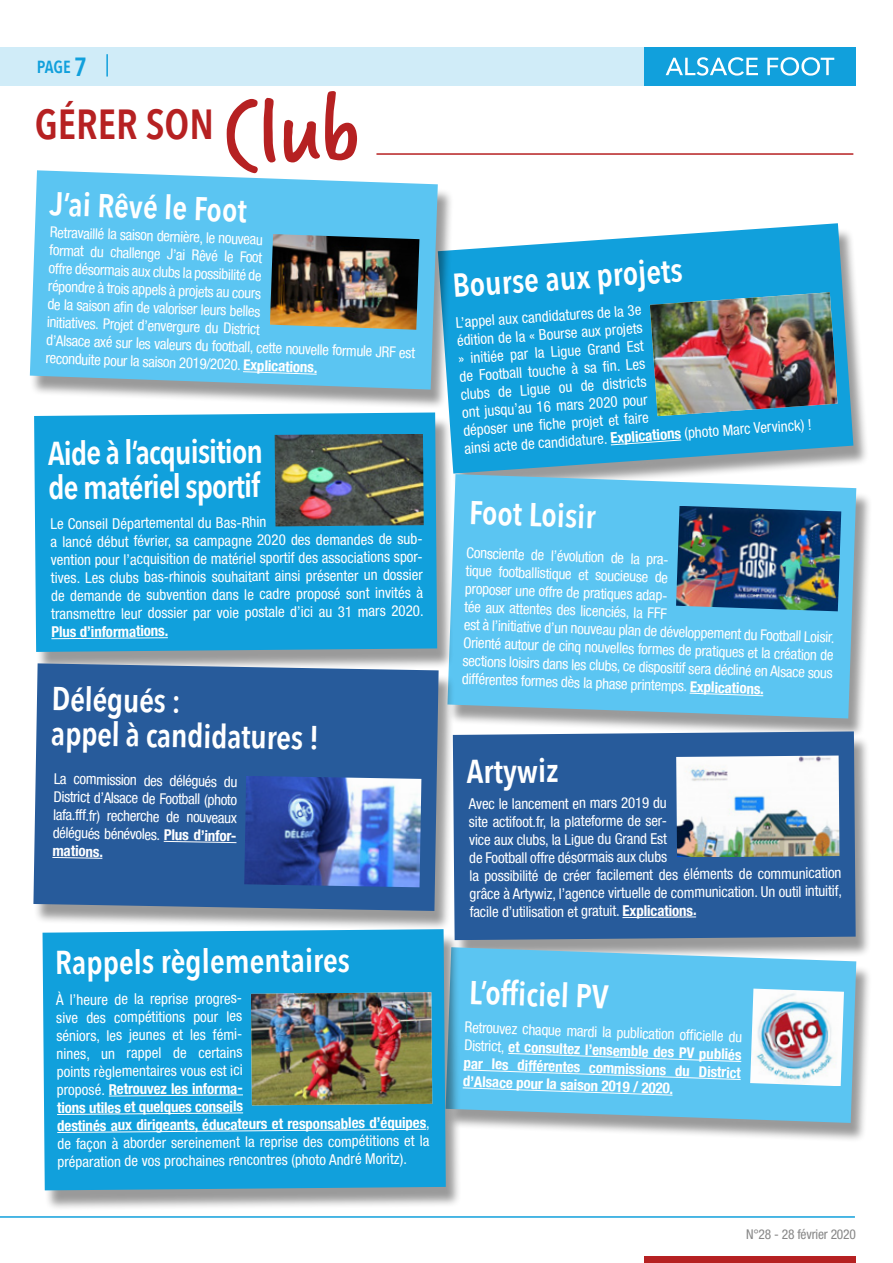
<style>
.page{position:relative;width:893px;height:1263px;background:#fff}
.page>*{position:absolute;margin:0;border:0;box-sizing:border-box;transform-origin:0 0}
.t1{font:100.8px "Verveine";color:#b62122}
.t2{font:600 42px "Avenir Next Condensed";color:#b62122}
.t3{font:600 33px/34.5px "Avenir Next Condensed";color:#fff}
.t4{font:600 17.55px "Avenir Next Condensed";color:#11a0dc}
.t5{font:condensed 15px/18px "Helvetica Neue";color:#fff}
.t6{font:700 condensed 15px/18px "Helvetica Neue";color:#fff;text-align:justify}
.t7{font:condensed 13.5px "Helvetica Neue";letter-spacing:-.015em;color:#878787}
.s1{font-size:26.25px}
.s2{font-weight:700}
.s3{font-weight:400}
</style>
<div class="page">
<hr style="left:0;top:1216px;width:855px;height:2px;background:#11a0dc">
<hr style="left:376px;top:153px;width:477px;height:2px;background:#b62122">
<div style="left:438px;top:228px;width:431px;height:266px;background:#000;opacity:.4"></div>
<svg style="left:438px;top:223px;width:415px;height:251px;background:#30a8db"></svg>
<div style="left:30px;top:175px;width:424px;height:235px;background:#000;opacity:.4"></div>
<svg style="left:30px;top:170px;width:408px;height:220px;background:#66c6ee"></svg>
<svg style="left:242px;top:371px;width:75px;height:4px"></svg>
<img style="left:270px;top:234px;width:149px;height:96px">
<div style="left:447px;top:479px;width:425px;height:260px;background:#000;opacity:.4"></div>
<svg style="left:453px;top:474px;width:403px;height:244px;background:#63c5ee"></svg>
<svg style="left:689px;top:692px;width:75px;height:4px"></svg>
<img style="left:676px;top:506px;width:165px;height:105px">
<svg style="left:610px;top:439px;width:72px;height:7px"></svg>
<div style="left:34px;top:417px;width:419px;height:256px;background:#000;opacity:.4"></div>
<div style="left:34px;top:412px;width:403px;height:240px;background:#11a0dc"></div>
<svg style="left:51px;top:637px;width:118px;height:2px"></svg>
<img style="left:650px;top:292px;width:187px;height:124px">
<img style="left:275px;top:434px;width:149px;height:92px">
<div style="left:453px;top:735px;width:419px;height:226px;background:#000;opacity:.4"></div>
<div style="left:453px;top:731px;width:403px;height:209px;background:#275b9b"></div>
<svg style="left:622px;top:916px;width:75px;height:2px"></svg>
<img style="left:676px;top:755px;width:163px;height:102px">
<div style="left:446px;top:952px;width:426px;height:191px;background:#000;opacity:.4"></div>
<svg style="left:462px;top:947px;width:394px;height:176px;background:#65c3eb"></svg>
<svg style="left:507px;top:1053px;width:235px;height:9px;background:#6ccbf3"></svg>
<svg style="left:463px;top:1069px;width:278px;height:11px;background:#69caf3"></svg>
<svg style="left:462px;top:1087px;width:211px;height:9px;background:#6ccbf3"></svg>
<img style="left:750px;top:988px;width:94px;height:98px">
<div style="left:33px;top:668px;width:421px;height:264px;background:#000;opacity:.4"></div>
<div style="left:33px;top:663px;width:406px;height:248px;background:#275b9b"></div>
<svg style="left:163px;top:841px;width:74px;height:2px"></svg>
<svg style="left:52px;top:857px;width:51px;height:2px"></svg>
<img style="left:244px;top:776px;width:177px;height:111px">
<div style="left:0;top:47px;width:839px;height:39px;background:#d0ecf8"></div>
<div style="left:644px;top:47px;width:212px;height:39px;background:#11a0dc"></div>
<div style="left:644px;top:1256px;width:212px;height:7px;background:#b62122"></div>
<svg style="left:666px;top:57px;width:92px;height:19px"></svg>
<svg style="left:767px;top:57px;width:67px;height:19px"></svg>
<div style="left:42px;top:933px;width:420px;height:278px;background:#000;opacity:.4"></div>
<div style="left:43px;top:929px;width:403px;height:261px;background:#11a0dc"></div>
<svg style="left:108px;top:1094px;width:136px;height:3px"></svg>
<svg style="left:56px;top:1112px;width:188px;height:3px"></svg>
<svg style="left:57px;top:1128px;width:370px;height:5px;background:#40b2e2"></svg>
<img style="left:251px;top:992px;width:181px;height:113px">
<p class="t4" style="left:37px;top:52px;width:52px">PAGE <span class="s1">7</span></p>
<h2 class="t2" style="left:35px;top:88px;width:181px">GÉRER SON</h2>
<h1 class="t1" style="left:223px;top:62px;width:139px">Club</h1>
<h3 class="t3" style="left:51px;top:185px;width:199px;rotate:2deg">J’ai Rêvé le Foot</h3>
<p class="t5" style="left:50px;top:223px;width:370px;rotate:2deg">Retravaillé la saison dernière, le nouveau<br>format du challenge J’ai Rêvé le Foot<br>offre désormais aux clubs la possibilité de<br>répondre à trois appels à projets au cours<br>de la saison afi n de valoriser leurs belles<br>initiatives. Projet d’envergure du District<br>d’Alsace axé sur les valeurs du football, cette nouvelle formule JRF est reconduite pour la saison 2019/2020. <span class="s2">Explications.</span></p>
<h3 class="t3" style="left:47px;top:436px;width:217px;rotate:-1deg">Aide à l’acquisition de matériel sportif</h3>
<p class="t5" style="left:49px;top:516px;width:376px;rotate:-1deg">Le Conseil Départemental du Bas-Rhin<br>a lancé début février, sa campagne 2020 des demandes de sub&shy;vention pour l’acquisition de matériel sportif des associations spor&shy;tives. Les clubs bas-rhinois souhaitant ainsi présenter un dossier de demande de subvention dans le cadre proposé sont invités à transmettre leur dossier par voie postale d’ici au 31 mars 2020.</p>
<p class="t6" style="left:51px;top:623px;width:119px;rotate:-1deg">Plus d’informations.</p>
<h3 class="t3" style="left:52px;top:681px;width:270px;rotate:1deg">Délégués :<br>appel à candidatures !</h3>
<p class="t5" style="left:54px;top:769px;width:187px;rotate:1deg">La commission des délégués du<br>District d’Alsace de Football (photo lafa.fff.fr) recherche de nouveaux délégués bénévoles. <span class="s2">Plus d’infor&shy;mations.</span></p>
<h3 class="t3" style="left:55px;top:946px;width:296px;rotate:-1deg">Rappels règlementaires</h3>
<p class="t5" style="left:55px;top:991px;width:374px;rotate:-1deg">À l’heure de la reprise progres-<br>sive des compétitions pour les<br>séniors, les jeunes et les fémi-<br>nines, un rappel de certains<br>points règlementaires vous est ici<br>proposé. <span class="s2">Retrouvez les informa-<br>tions utiles et quelques conseils<br>destinés aux dirigeants, éducateurs et responsables d’équipes</span>, de façon à aborder sereinement la reprise des compétitions et la préparation de vos prochaines rencontres (photo André Moritz).</p>
<h3 class="t3" style="left:451px;top:268px;width:232px;rotate:-4deg">Bourse aux projets</h3>
<p class="t5" style="left:455px;top:313px;width:350px;rotate:-4deg">L’appel aux candidatures de la 3e<br>édition de la « Bourse aux projets<br>» initiée par la Ligue Grand Est<br>de Football touche à sa fi n. Les<br>clubs de Ligue ou de districts<br>ont jusqu’au 16 mars 2020 pour<br>déposer une fi che projet et faire<br>ainsi acte de candidature. <span class="s2">Explications</span> (photo Marc Vervinck) !</p>
<h3 class="t3" style="left:470px;top:494px;width:128px;rotate:2deg">Foot Loisir</h3>
<p class="t5" style="left:467px;top:543px;width:373px;rotate:2deg">Consciente de l’évolution de la pra-<br>tique footballistique et soucieuse de<br>proposer une offre de pratiques adap-<br>tée aux attentes des licenciés, la FFF<br>est à l’initiative d’un nouveau plan de développement du Football Loisir.<br>Orienté autour de cinq nouvelles formes de pratiques et la création de sections loisirs dans les clubs, ce dispositif sera décliné en Alsace sous différentes formes dès la phase printemps. <span class="s2">Explications.</span></p>
<h3 class="t3" style="left:466px;top:754px;width:93px;rotate:-1deg">Artywiz</h3>
<p class="t5" style="left:468px;top:796px;width:374px;rotate:-1deg">Avec le lancement en mars 2019 du<br>site actifoot.fr, la plateforme de ser-<br>vice aux clubs, la Ligue du Grand Est<br>de Football offre désormais aux clubs<br>la possibilité de créer facilement des éléments de communication grâce à Artywiz, l’agence virtuelle de communication. Un outil intuitif, facile d’utilisation et gratuit. <span class="s2">Explications.</span></p>
<h3 class="t3" style="left:470px;top:974px;width:141px;rotate:2deg">L’offi ciel PV</h3>
<p class="t6" style="left:465px;top:1018px;width:279px;rotate:2deg"><span class="s3">Retrouvez chaque mardi la publication offi cielle du District,</span> et consultez l’ensemble des PV publiés par les différentes commissions du District d’Alsace pour la saison 2019 / 2020.</p>
<p class="t7" style="left:746px;top:1226px;width:111px">N°28 - 28 février 2020</p>
</div>
